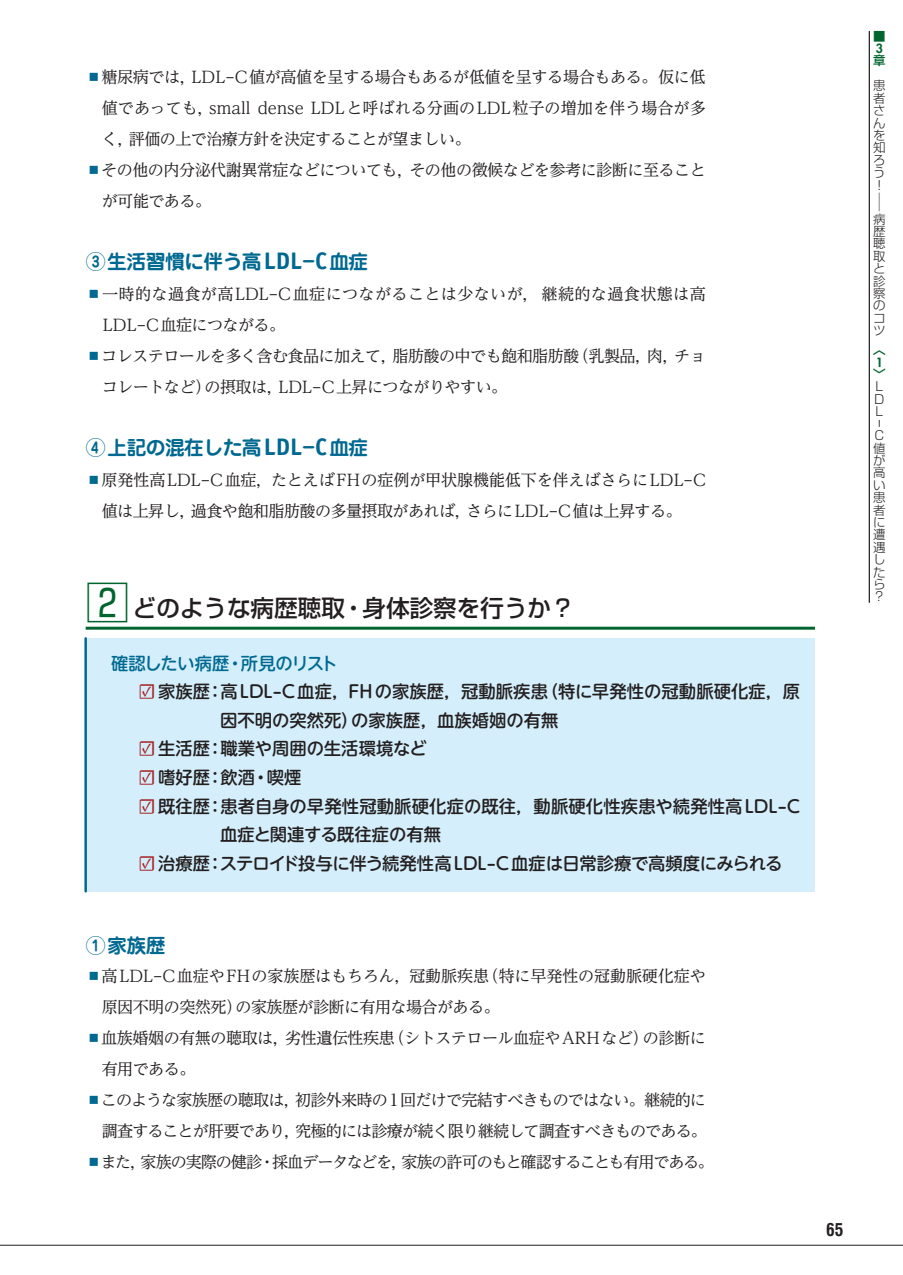
<style>
.page{position:relative;width:903px;height:1275px;background:#fff}
.page>*{position:absolute;margin:0;border:0;box-sizing:border-box;transform-origin:0 0}
.t1{font:500 23.62px "Shin Go Pro";color:#231f20}
.t2{font:700 19.78px "Jun 501 Pro";letter-spacing:-.03em;color:#006991}
.t3{font:300 18.55px "Shin Go Pro";color:#231f20;scale:.67 1}
.t4{font:500 17.32px/28.5px "UD Shin M Go Pro";color:#231f20}
.t5{font:500 17.32px "UD Shin M Go Pro";letter-spacing:-.02em;color:#231f20}
.t6{font:500 17.32px "UD Shin M Go Pro";letter-spacing:-.04em;color:#006991}
.t7{font:700 condensed 17.32px "Swiss 721 BT";color:#231f20}
.t8{font:16.1px/31px "UD Reimin Pro";letter-spacing:-.035em;color:#231f20}
.t9{font:16.1px/31px "UD Reimin Pro";letter-spacing:-.015em;color:#231f20;text-align:center}
.t10{font:16.1px/31px "UD Reimin Pro";letter-spacing:-.055em;color:#231f20;text-align:right}
.t11{font:16.1px/31px "UD Reimin Pro";letter-spacing:.02em;color:#231f20}
.t12{font:16.1px "UD Reimin Pro";letter-spacing:-.07em;color:#231f20}
.t13{font:300 12.42px/12.4px "Shin Go Pro";color:#231f20}
.t14{font:500 12.42px "Shin Go Pro";color:#00652e}
.t15{font:800 12.42px "Futura";color:#00652e}
.t16{font:300 12.42px "Shin Go Pro";color:#00652e}
.t17{font:300 12.42px "Shin Go Pro";color:#231f20;scale:2.25 1}
.s1{color:#006991}
.s2{font-family:"Officina Sans";font-size:23.97px}
.s3{font-weight:400;font-size:43.4px;color:#00652e}
.s4{font-family:"Minion Pro";font-weight:400;font-size:21px;color:#a61c1f}
</style>
<div class="page">
<hr style="left:86px;top:627px;width:729px;height:3px;background:#00652e">
<div style="left:86px;top:638px;width:729px;height:253px;background:#d4effb"></div>
<hr style="left:84px;top:638px;width:3px;height:253px;background:#006991">
<hr style="left:0;top:1245px;width:903px;height:1px;background:#231f20">
<hr style="left:869px;top:31px;width:1px;height:572px;background:#231f20">
<p class="t8" style="left:102px;top:61px;width:605px;text-align:justify;text-indent:-16px"><span class="s1">■</span>糖尿病では，LDL-C値が高値を呈する場合もあるが低値を呈する場合もある。仮に低値であっても，small dense LDLと呼ばれる分画のLDL粒子の増加を伴う場合が多く，評価の上で治療方針を決定することが望ましい。</p>
<p class="t8" style="left:102px;top:154px;width:605px;text-indent:-16px"><span class="s1">■</span>その他の内分泌代謝異常症などについても，その他の徴候などを参考に診断に至ることが可能である。</p>
<p class="t2" style="left:86px;top:246px;width:284px">③生活習慣に伴う高<span class="s2">LDL</span>-<span class="s2">C</span>血症</p>
<p class="t11" style="left:103px;top:278px;width:604px;text-indent:-17px"><span class="s1">■</span>一時的な過食が高LDL-C血症につながることは少ないが，継続的な過食状態は高<br>LDL-C血症につながる。</p>
<p class="t8" style="left:102px;top:340px;width:605px;text-indent:-16px"><span class="s1">■</span>コレステロールを多く含む食品に加えて，脂肪酸の中でも飽和脂肪酸（乳製品，肉，チョコレートなど）の摂取は，LDL-C上昇につながりやすい。</p>
<p class="t2" style="left:86px;top:432px;width:284px">④上記の混在した高<span class="s2">LDL</span>-<span class="s2">C</span>血症</p>
<p class="t9" style="left:86px;top:464px;width:622px"><span class="s1">■</span>原発性高LDL-C血症，たとえばFHの症例が甲状腺機能低下を伴えばさらにLDL-C値は上昇し，過食や飽和脂肪酸の多量摂取があれば，さらにLDL-C値は上昇する。</p>
<h1 class="t1" style="left:86px;top:588px;width:490px"><span class="s3">2</span> どのような病歴聴取・身体診察を行うか？</h1>
<p class="t6" style="left:111px;top:649px;width:228px">確認したい病歴・所見のリスト</p>
<p class="t4" style="left:220px;top:677px;width:581px;text-indent:-82px"><span class="s4">☑</span>家族歴：高LDL-C血症，FHの家族歴，冠動脈疾患（特に早発性の冠動脈硬化症，原因不明の突然死）の家族歴，血族婚姻の有無</p>
<p class="t4" style="left:138px;top:734px;width:290px"><span class="s4">☑</span>生活歴：職業や周囲の生活環境など</p>
<p class="t4" style="left:138px;top:762px;width:165px"><span class="s4">☑</span>嗜好歴：飲酒・喫煙</p>
<p class="t4" style="left:220px;top:791px;width:581px;text-indent:-82px"><span class="s4">☑</span>既往歴：患者自身の早発性冠動脈硬化症の既往，動脈硬化性疾患や続発性高LDL-C血症と関連する既往症の有無</p>
<p class="t5" style="left:138px;top:849px;width:646px"><span class="s4">☑</span>治療歴：ステロイド投与に伴う続発性高LDL-C血症は日常診療で高頻度にみられる</p>
<p class="t2" style="left:86px;top:930px;width:81px">①家族歴</p>
<p class="t9" style="left:102px;top:960px;width:605px;text-align:left;text-indent:-16px"><span class="s1">■</span>高LDL-C血症やFHの家族歴はもちろん，冠動脈疾患（特に早発性の冠動脈硬化症や原因不明の突然死）の家族歴が診断に有用な場合がある。</p>
<p class="t8" style="left:102px;top:1022px;width:605px;text-indent:-16px"><span class="s1">■</span>血族婚姻の有無の聴取は，劣性遺伝性疾患（シトステロール血症やARHなど）の診断に有用である。</p>
<p class="t10" style="left:86px;top:1084px;width:623px"><span class="s1">■</span>このような家族歴の聴取は，初診外来時の1回だけで完結すべきものではない。継続的に調査することが肝要であり，究極的には診療が続く限り継続して調査すべきものである。</p>
<p class="t12" style="left:86px;top:1149px;width:630px"><span class="s1">■</span>また，家族の実際の健診・採血データなどを，家族の許可のもと確認することも有用である。</p>
<p class="t7" style="left:826px;top:1219px;width:19px">65</p>
<p class="t16" style="left:873px;top:26px;width:13px">■</p>
<p class="t15" style="left:876px;top:41px;width:9px">3</p>
<p class="t14" style="left:873px;top:51px;width:14px">章</p>
<p class="t13" style="left:873px;top:78px;width:14px">患者さんを知ろう！</p>
<p class="t3" style="left:873px;top:187px;width:11px">│</p>
<p class="t13" style="left:873px;top:211px;width:14px;text-align:justify">病歴聴取と診察のコツ</p>
<p class="t14" style="left:873px;top:339px;width:14px">〈</p>
<p class="t15" style="left:876px;top:354px;width:9px">1</p>
<p class="t14" style="left:873px;top:364px;width:14px">〉</p>
<p class="t13" style="left:873px;top:379px;width:12px;text-align:justify">ＬＤＬ</p>
<p class="t17" style="left:890px;top:419px;width:5px;rotate:90deg">-</p>
<p class="t13" style="left:873px;top:428px;width:14px">Ｃ値が高い患者に遭遇したら？</p>
</div>
